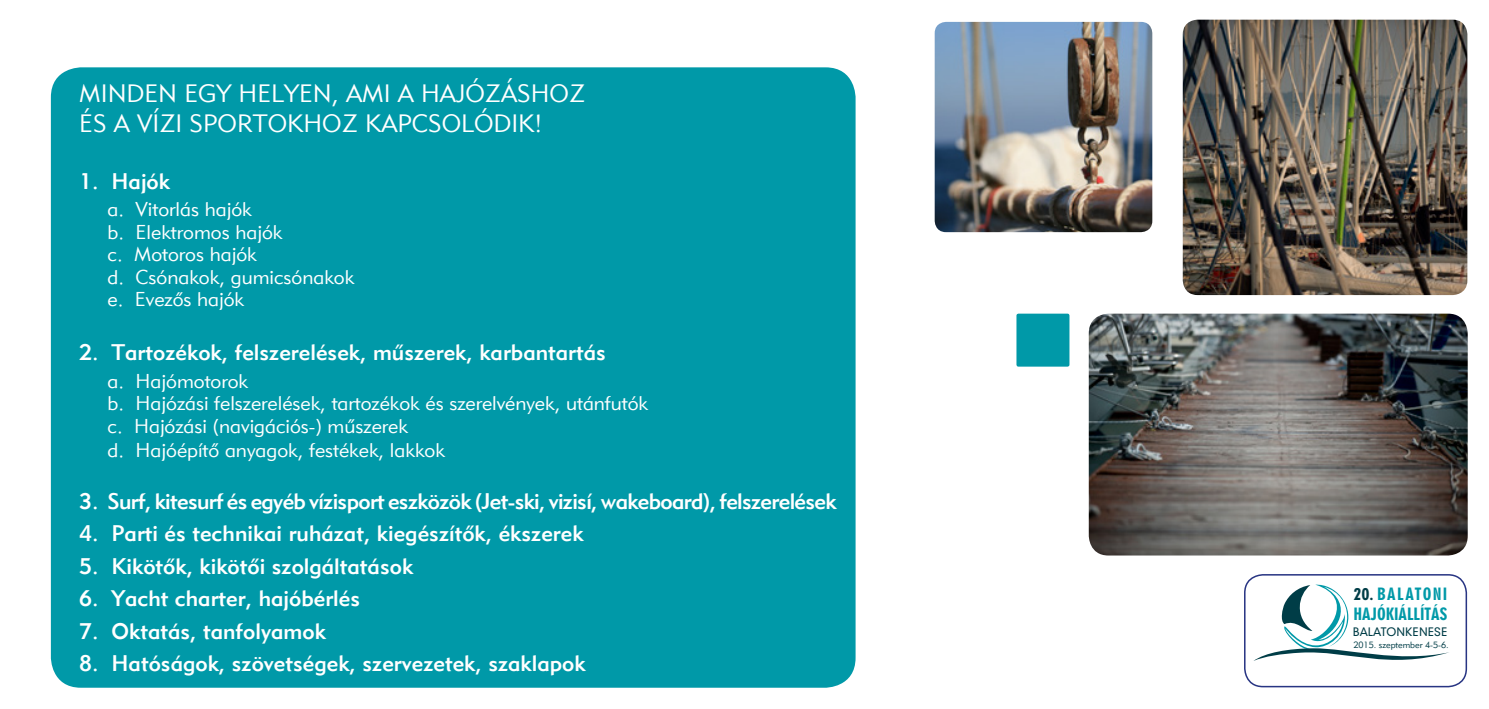
<style>
.page{position:relative;width:1489px;height:709px;background:#fff}
.page>*{position:absolute;margin:0;border:0;box-sizing:border-box;transform-origin:0 0}
.t1{font:300 25px/30px "H Geometric 415";color:#fff}
.t2{font:500 22.5px "H Geometric 415";color:#fff}
.t3{font:500 22.5px "H Geometric 415";letter-spacing:-.03em;color:#fff}
.t4{font:300 20px/22.5px "H Geometric 415";color:#fff}
.t5{font:900 condensed 16.25px "H Geometric 706";color:#0099a8}
.t6{font:900 condensed 16.25px "H Geometric 706";letter-spacing:.08em;color:#0099a8}
.t7{font:500 11.25px "H Geometric 706";color:#003d47}
.t8{font:300 9px "H Geometric 415";color:#003d47}
.s1{color:#003d47}
</style>
<div class="page">
<div style="left:51px;top:67px;width:804px;height:620px;background:#0099a8;border-radius:30px"></div>
<img style="left:1088px;top:313px;width:379px;height:242px">
<div style="left:1243px;top:574px;width:223px;height:113px;border:2px solid #283583;border-radius:18px"></div>
<svg style="left:1253px;top:584px;width:196px;height:77px"></svg>
<img style="left:1182px;top:20px;width:285px;height:275px">
<img style="left:934px;top:22px;width:218px;height:210px">
<div style="left:1016px;top:313px;width:53px;height:53px;background:#0099a8;border-radius:2px"></div>
<p class="t1" style="left:79px;top:78px;width:507px">MINDEN EGY HELYEN, AMI A HAJÓZÁSHOZ<br>ÉS A VÍZI SPORTOKHOZ KAPCSOLÓDIK!</p>
<p class="t2" style="left:79px;top:167px;width:92px">1. Hajók</p>
<p class="t4" style="left:108px;top:198px;width:248px">a. Vitorlás hajók<br>b. Elektromos hajók<br>c. Motoros hajók<br>d. Csónakok, gumicsónakok e. Evezős hajók</p>
<p class="t2" style="left:79px;top:338px;width:528px">2. Tartozékok, felszerelések, műszerek, karbantartás</p>
<p class="t4" style="left:108px;top:369px;width:542px">a. Hajómotorok<br>b. Hajózási felszerelések, tartozékok és szerelvények, utánfutók c. Hajózási (navigációs-) műszerek<br>d. Hajóépítő anyagok, festékek, lakkok</p>
<p class="t3" style="left:79px;top:487px;width:759px">3. Surf, kitesurf és egyéb vízisport eszközök (Jet-ski, vizisí, wakeboard), felszerelések</p>
<p class="t2" style="left:79px;top:519px;width:506px">4. Parti és technikai ruházat, kiegészítők, ékszerek</p>
<p class="t2" style="left:79px;top:552px;width:335px">5. Kikötők, kikötői szolgáltatások</p>
<p class="t2" style="left:79px;top:584px;width:282px">6. Yacht charter, hajóbérlés</p>
<p class="t2" style="left:79px;top:617px;width:248px">7. Oktatás, tanfolyamok</p>
<p class="t2" style="left:79px;top:649px;width:508px">8. Hatóságok, szövetségek, szervezetek, szaklapok</p>
<p class="t6" style="left:1353px;top:585px;width:95px"><span class="s1">20.</span> BALATONI</p>
<p class="t5" style="left:1353px;top:605px;width:95px">HAJÓKIÁLLÍTÁS</p>
<p class="t8" style="left:1353px;top:641px;width:97px">2015. szeptember 4-5-6.</p>
<p class="t7" style="left:1352px;top:625px;width:96px">BALATONKENESE</p>
</div>
